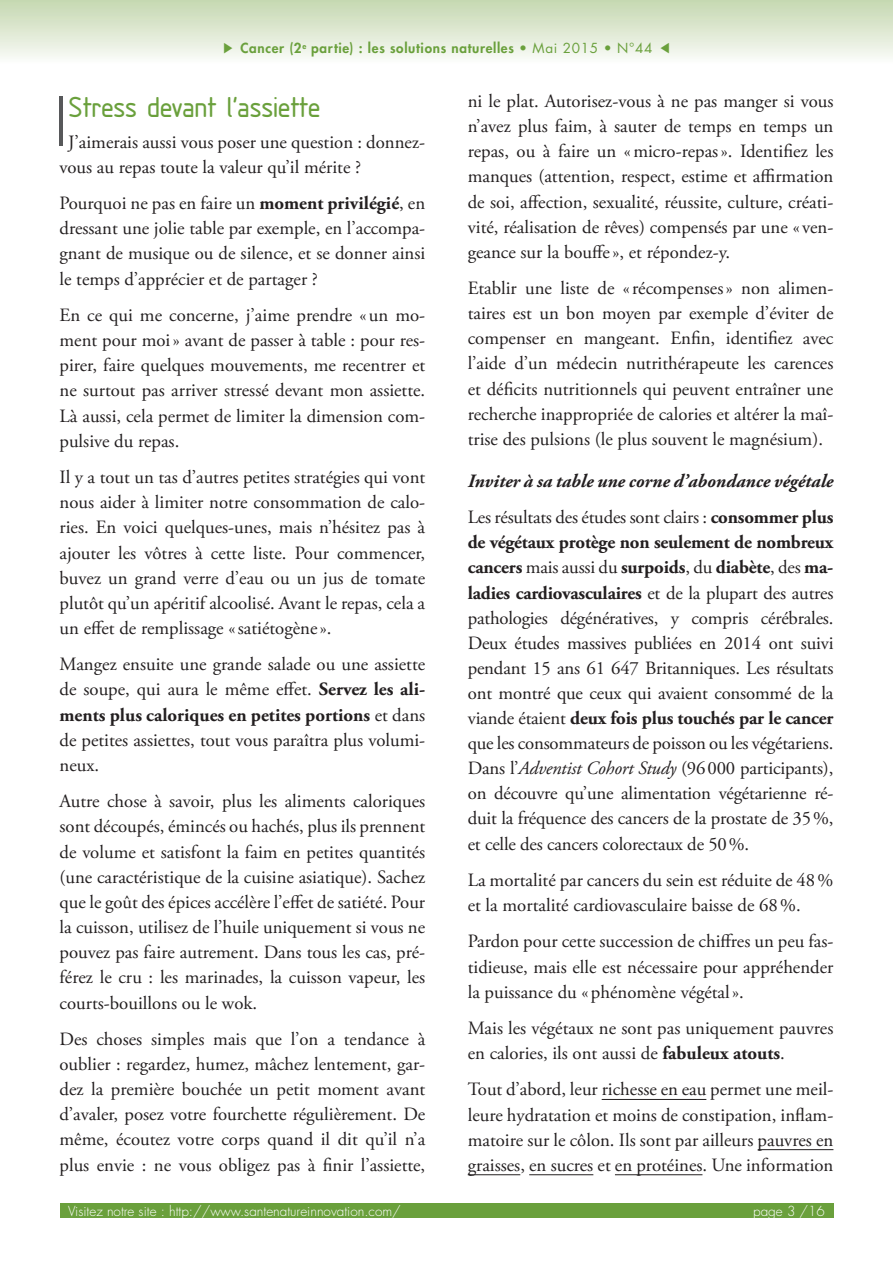
<style>
.page{position:relative;width:893px;height:1263px;background:#fff}
.page>*{position:absolute;margin:0;border:0;box-sizing:border-box;transform-origin:0 0}
.t1{font:30px "Isonorm SA Regular";color:#6aa03c}
.t2{font:18.75px/25.2px "Adobe Garamond Pro";color:#231f20;text-align:justify}
.t3{font:italic 700 18.75px/36.3px "Adobe Garamond Pro";color:#231f20}
.t4{font:300 13.5px "Futura";color:#fff}
.t5{font:800 13.5px "Futura";letter-spacing:.05em;color:#6aa03c}
.s1{font-family:"Gulim";font-weight:400}
.s2{font-weight:400}
.s3{font-weight:400;font-style:normal}
.s4{font-style:normal}
.s5{font-weight:700}
.s6{font-style:italic}
.s7{font-family:"Futura";font-weight:300;font-size:66px;color:#57585a}
</style>
<div class="page">
<div style="left:0;top:0;width:893px;height:64px;background:linear-gradient(to bottom,#c5d7b0,#fbfcf9)"></div>
<div style="left:60px;top:1203px;width:773px;height:15px;background:#6aa03c"></div>
<hr style="left:602px;top:1099px;width:104px;height:1px;background:#231f20">
<hr style="left:758px;top:1149px;width:75px;height:1px;background:#231f20">
<hr style="left:468px;top:1174px;width:52px;height:1px;background:#231f20">
<hr style="left:529px;top:1174px;width:64px;height:1px;background:#231f20">
<hr style="left:615px;top:1174px;width:87px;height:1px;background:#231f20">
<p class="t5" style="left:221px;top:39px;width:452px"><span class="s1">▶</span> Cancer (2<sup>e</sup> partie) : les solutions naturelles <span class="s2">• Mai 2015 • N°44</span> <span class="s1">◀</span></p>
<p class="t2" style="left:468px;top:89px;width:367px">ni le plat. Autorisez-vous à ne pas manger si vous n’avez plus faim, à sauter de temps en temps un repas, ou à faire un «micro-repas». Identifiez les manques (attention, respect, estime et affirmation de soi, affection, sexualité, réussite, culture, créati&shy;vité, réalisation de rêves) compensés par une « ven&shy;geance sur la bouffe», et répondez-y.</p>
<p class="t2" style="left:468px;top:276px;width:367px">Etablir une liste de «récompenses» non alimen&shy;taires est un bon moyen par exemple d’éviter de compenser en mangeant. Enfin, identifiez avec l’aide d’un médecin nutrithérapeute les carences et déficits nutritionnels qui peuvent entraîner une recherche inappropriée de calories et altérer la maî&shy;trise des pulsions (le plus souvent le magnésium).</p>
<p class="t3" style="left:468px;top:463px;width:367px">Inviter à sa table une corne d’abondance végétale<br><span class="s3">Les résultats des études sont clairs :</span> <span class="s4">consommer plus</span></p>
<p class="t2" style="left:468px;top:530px;width:367px"><span class="s5">de végétaux protège non seulement de nombreux cancers</span> mais aussi du <span class="s5">surpoids</span>, du <span class="s5">diabète</span>, des <span class="s5">ma&shy;ladies cardiovasculaires</span> et de la plupart des autres pathologies dégénératives, y compris cérébrales.<br>Deux études massives publiées en 2014 ont suivi pendant 15 ans 61 647 Britanniques. Les résultats ont montré que ceux qui avaient consommé de la viande étaient <span class="s5">deux fois plus touchés par le cancer </span>que les consommateurs de poisson ou les végétariens.<br>Dans l’<span class="s6">Adventist Cohort Study</span> (96000 participants), on découvre qu’une alimentation végétarienne ré&shy;duit la fréquence des cancers de la prostate de 35%, et celle des cancers colorectaux de 50%.</p>
<p class="t2" style="left:468px;top:868px;width:367px">La mortalité par cancers du sein est réduite de 48% et la mortalité cardiovasculaire baisse de 68%.</p>
<p class="t2" style="left:468px;top:930px;width:367px">Pardon pour cette succession de chiffres un peu fas&shy;tidieuse, mais elle est nécessaire pour appréhender la puissance du «phénomène végétal».</p>
<p class="t2" style="left:468px;top:1016px;width:367px">Mais les végétaux ne sont pas uniquement pauvres en calories, ils ont aussi de <span class="s5">fabuleux atouts</span>.</p>
<p class="t2" style="left:468px;top:1078px;width:367px">Tout d’abord, leur richesse en eau permet une meil&shy;leure hydratation et moins de constipation, inflam&shy;matoire sur le côlon. Ils sont par ailleurs pauvres en graisses, en sucres et en protéines. Une information</p>
<h1 class="t1" style="left:54px;top:91px;width:268px"><span class="s7">I</span>Stress devant l’assiette</h1>
<p class="t2" style="left:60px;top:130px;width:367px;text-indent:9px">J’aimerais aussi vous poser une question : donnez&shy;vous au repas toute la valeur qu’il mérite ?</p>
<p class="t2" style="left:60px;top:191px;width:367px">Pourquoi ne pas en faire un <span class="s5">moment privilégié</span>, en dressant une jolie table par exemple, en l’accompa&shy;gnant de musique ou de silence, et se donner ainsi le temps d’apprécier et de partager ?</p>
<p class="t2" style="left:60px;top:303px;width:367px">En ce qui me concerne, j’aime prendre «un mo&shy;ment pour moi» avant de passer à table : pour res&shy;pirer, faire quelques mouvements, me recentrer et ne surtout pas arriver stressé devant mon assiette.<br>Là aussi, cela permet de limiter la dimension com&shy;pulsive du repas.</p>
<p class="t2" style="left:60px;top:465px;width:367px">Il y a tout un tas d’autres petites stratégies qui vont nous aider à limiter notre consommation de calo&shy;ries. En voici quelques-unes, mais n’hésitez pas à ajouter les vôtres à cette liste. Pour commencer, buvez un grand verre d’eau ou un jus de tomate plutôt qu’un apéritif alcoolisé. Avant le repas, cela a un effet de remplissage «satiétogène».</p>
<p class="t2" style="left:60px;top:652px;width:367px">Mangez ensuite une grande salade ou une assiette de soupe, qui aura le même effet. <span class="s5">Servez les ali&shy;ments plus caloriques en petites portions</span> et dans de petites assiettes, tout vous paraîtra plus volumi&shy;neux.</p>
<p class="t2" style="left:60px;top:789px;width:367px">Autre chose à savoir, plus les aliments caloriques sont découpés, émincés ou hachés, plus ils prennent de volume et satisfont la faim en petites quantités (une caractéristique de la cuisine asiatique). Sachez que le goût des épices accélère l’effet de satiété. Pour la cuisson, utilisez de l’huile uniquement si vous ne pouvez pas faire autrement. Dans tous les cas, pré&shy;férez le cru : les marinades, la cuisson vapeur, les courts-bouillons ou le wok.</p>
<p class="t2" style="left:60px;top:1027px;width:367px">Des choses simples mais que l’on a tendance à oublier : regardez, humez, mâchez lentement, gar&shy;dez la première bouchée un petit moment avant d’avaler, posez votre fourchette régulièrement. De même, écoutez votre corps quand il dit qu’il n’a plus envie : ne vous obligez pas à finir l’assiette,</p>
<p class="t4" style="left:68px;top:1202px;width:334px">Visitez notre site : http://www.santenatureinnovation.com/</p>
<p class="t4" style="left:753px;top:1202px;width:73px">page 3 /16</p>
</div>
